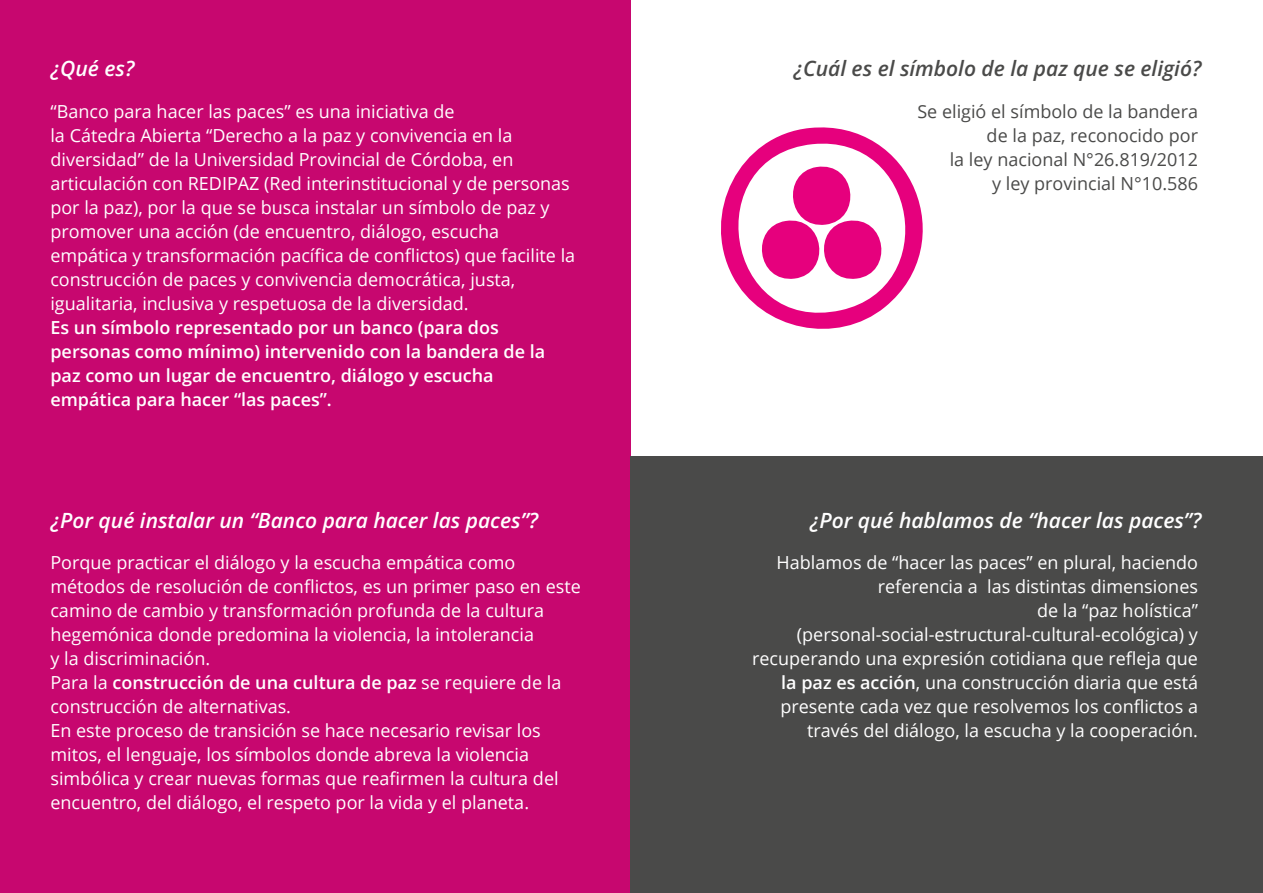
<style>
.page{position:relative;width:1263px;height:893px;background:#fff}
.page>*{position:absolute;margin:0;border:0;box-sizing:border-box;transform-origin:0 0}
.t1{font:italic 600 21px "Open Sans";color:#fff}
.t2{font:italic 600 21px "Open Sans";color:#4a4a49}
.t3{font:18px/24px "Open Sans";color:#fff}
.t4{font:600 18px/24px "Open Sans";color:#fff}
.t5{font:18px/24px "Open Sans";color:#4a4a49;text-align:right}
.s1{font-weight:600}
</style>
<div class="page">
<svg style="left:721px;top:127px;width:202px;height:202px"></svg>
<svg style="left:750px;top:161px;width:144px;height:122px"></svg>
<div style="left:0;top:0;width:631px;height:893px;background:#c7076f"></div>
<div style="left:631px;top:456px;width:632px;height:437px;background:#4a4a49"></div>
<p class="t1" style="left:51px;top:54px;width:85px">¿Qué es?</p>
<p class="t3" style="left:50px;top:99px;width:526px">“Banco para hacer las paces” es una iniciativa de<br>la Cátedra Abierta “Derecho a la paz y convivencia en la diversidad” de la Universidad Provincial de Córdoba, en articulación con REDIPAZ (Red interinstitucional y de personas por la paz), por la que se busca instalar un símbolo de paz y promover una acción (de encuentro, diálogo, escucha empática y transformación pacífica de conflictos) que facilite la construcción de paces y convivencia democrática, justa, igualitaria, inclusiva y respetuosa de la diversidad.</p>
<p class="t4" style="left:50px;top:315px;width:496px">Es un símbolo representado por un banco (para dos personas como mínimo) intervenido con la bandera de la paz como un lugar de encuentro, diálogo y escucha empática para hacer “las paces”.</p>
<p class="t1" style="left:51px;top:505px;width:489px">¿Por qué instalar un “Banco para hacer las paces”?</p>
<p class="t3" style="left:50px;top:550px;width:532px">Porque practicar el diálogo y la escucha empática como métodos de resolución de conflictos, es un primer paso en este camino de cambio y transformación profunda de la cultura hegemónica donde predomina la violencia, la intolerancia<br>y la discriminación.<br>Para la <span class="s1">construcción de una cultura de paz</span> se requiere de la construcción de alternativas.<br>En este proceso de transición se hace necesario revisar los mitos, el lenguaje, los símbolos donde abreva la violencia simbólica y crear nuevas formas que reafirmen la cultura del encuentro, del diálogo, el respeto por la vida y el planeta.</p>
<p class="t2" style="left:794px;top:54px;width:409px">¿Cuál es el símbolo de la paz que se eligió?</p>
<p class="t5" style="left:917px;top:99px;width:282px">Se eligió el símbolo de la bandera de la paz, reconocido por<br>la ley nacional N°26.819/2012<br>y ley provincial N°10.586</p>
<p class="t1" style="left:810px;top:505px;width:393px">¿Por qué hablamos de “hacer las paces”?</p>
<p class="t3" style="left:752px;top:550px;width:447px;text-align:right">Hablamos de “hacer las paces” en plural, haciendo referencia a las distintas dimensiones<br>de la “paz holística” (personal-social-estructural-cultural-ecológica) y recuperando una expresión cotidiana que refleja que <span class="s1">la paz es acción</span>, una construcción diaria que está presente cada vez que resolvemos los conflictos a través del diálogo, la escucha y la cooperación.</p>
</div>
